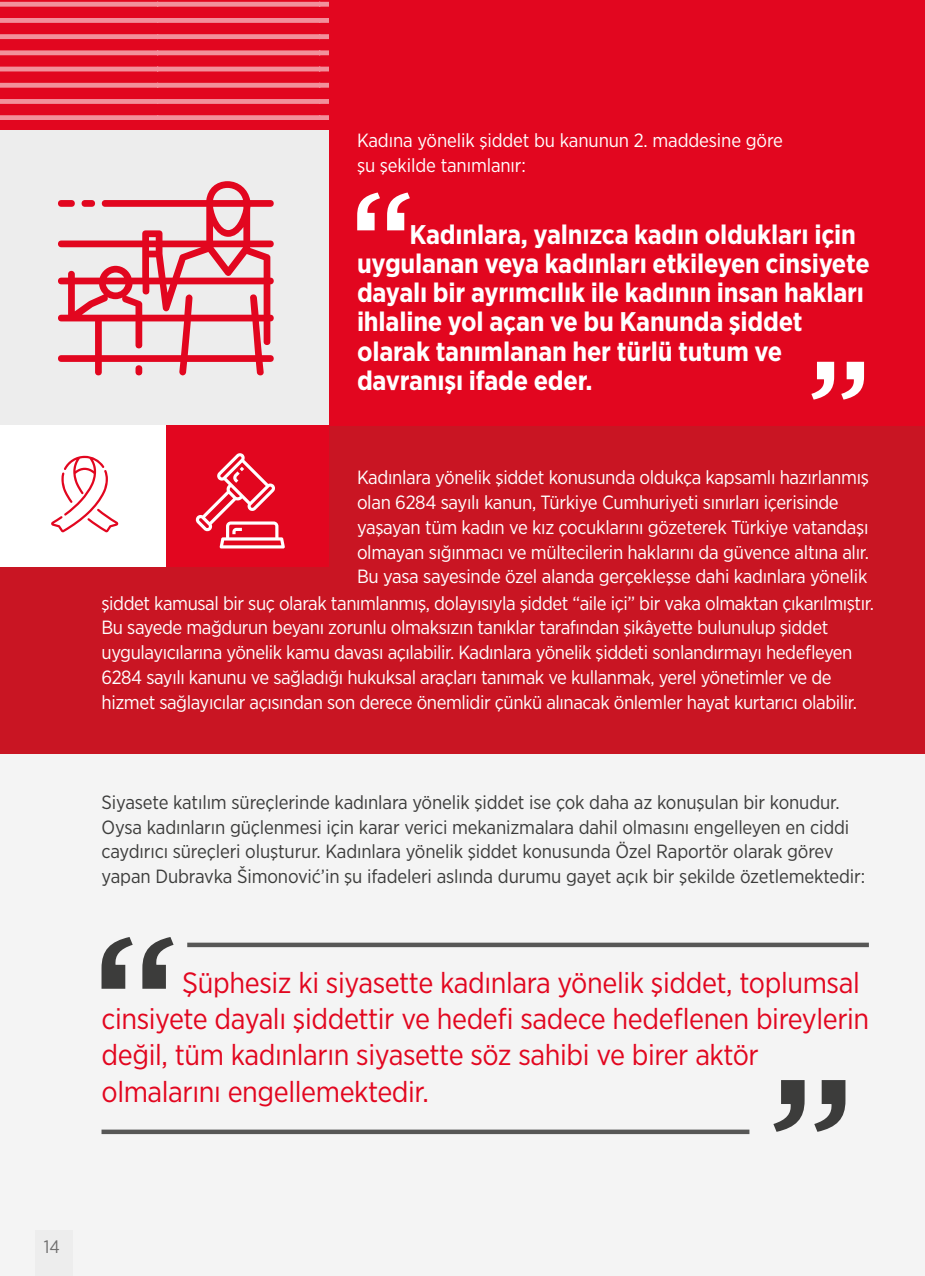
<style>
.page{position:relative;width:925px;height:1276px;background:#fff}
.page>*{position:absolute;margin:0;border:0;box-sizing:border-box;transform-origin:0 0}
.t1{font:29.25px/36px "Gotham Narrow";letter-spacing:-.015em;color:#e2061f}
.t2{font:700 27px/29.2px "Gotham Narrow";letter-spacing:-.01em;color:#fff}
.t3{font:19.12px/24.8px "Gotham Narrow";letter-spacing:-.025em;color:#fff}
.t4{font:19.12px/24.8px "Gotham Narrow";letter-spacing:-.01em;color:#3c3c3b}
.t5{font:18px "Gotham Narrow";color:#706f6f}
</style>
<div class="page">
<div style="left:0;top:556px;width:925px;height:720px;background:#f4f4f4"></div>
<div style="left:328px;top:408px;width:597px;height:345px;background:#c91523"></div>
<div style="left:0;top:0;width:925px;height:426px;background:#e2061f"></div>
<div style="left:0;top:131px;width:328px;height:295px;background:#ededed"></div>
<svg style="left:102px;top:937px;width:72px;height:51px"></svg>
<svg style="left:773px;top:1080px;width:72px;height:51px"></svg>
<svg style="left:357px;top:192px;width:53px;height:38px"></svg>
<svg style="left:811px;top:362px;width:53px;height:38px"></svg>
<div style="left:102px;top:1129px;width:647px;height:5px;background:#575756"></div>
<div style="left:187px;top:942px;width:682px;height:5px;background:#575756"></div>
<svg style="left:58px;top:181px;width:216px;height:194px"></svg>
<div style="left:82px;top:200px;width:13px;height:7px;background:#e2061f;border-radius:3px"></div>
<div style="left:58px;top:200px;width:17px;height:7px;background:#e2061f;border-radius:3px"></div>
<div style="left:135px;top:365px;width:7px;height:10px;background:#e2061f;border-radius:3px"></div>
<div style="left:0;top:426px;width:166px;height:147px;background:#fff"></div>
<div style="left:166px;top:426px;width:162px;height:147px;background:#e2061f"></div>
<svg style="left:51px;top:456px;width:67px;height:76px"></svg>
<svg style="left:195px;top:453px;width:90px;height:95px"></svg>
<svg style="left:0;top:1px;width:328px;height:118px"></svg>
<div style="left:0;top:567px;width:341px;height:186px;background:#c91523"></div>
<div style="left:35px;top:1230px;width:38px;height:46px;background:#ededed"></div>
<p class="t3" style="left:357px;top:127px;width:427px">Kadına yönelik şiddet bu kanunun 2. maddesine göre şu şekilde tanımlanır:</p>
<h2 class="t2" style="left:357px;top:219px;width:514px;text-indent:52px">Kadınlara, yalnızca kadın oldukları için uygulanan veya kadınları etkileyen cinsiyete dayalı bir ayrımcılık ile kadının insan hakları ihlaline yol açan ve bu Kanunda şiddet olarak tanımlanan her türlü tutum ve davranışı ifade eder.</h2>
<p class="t3" style="left:357px;top:465px;width:513px">Kadınlara yönelik şiddet konusunda oldukça kapsamlı hazırlanmış</p>
<p class="t3" style="left:357px;top:489px;width:483px">olan 6284 sayılı kanun, Türkiye Cumhuriyeti sınırları içerisinde</p>
<p class="t3" style="left:357px;top:514px;width:513px">yaşayan tüm kadın ve kız çocuklarını gözeterek Türkiye vatandaşı</p>
<p class="t3" style="left:357px;top:539px;width:514px">olmayan sığınmacı ve mültecilerin haklarını da güvence altına alır.</p>
<p class="t3" style="left:357px;top:564px;width:512px">Bu yasa sayesinde özel alanda gerçekleşse dahi kadınlara yönelik</p>
<p class="t3" style="left:102px;top:590px;width:774px">şiddet kamusal bir suç olarak tanımlanmış, dolayısıyla şiddet “aile içi” bir vaka olmaktan çıkarılmıştır.</p>
<p class="t3" style="left:102px;top:615px;width:728px">Bu sayede mağdurun beyanı zorunlu olmaksızın tanıklar tarafından şikâyette bulunulup şiddet</p>
<p class="t3" style="left:102px;top:639px;width:752px">uygulayıcılarına yönelik kamu davası açılabilir. Kadınlara yönelik şiddeti sonlandırmayı hedefleyen</p>
<p class="t3" style="left:102px;top:664px;width:731px">6284 sayılı kanunu ve sağladığı hukuksal araçları tanımak ve kullanmak, yerel yönetimler ve de</p>
<p class="t3" style="left:102px;top:689px;width:757px">hizmet sağlayıcılar açısından son derece önemlidir çünkü alınacak önlemler hayat kurtarıcı olabilir.</p>
<p class="t4" style="left:102px;top:789px;width:765px">Siyasete katılım süreçlerinde kadınlara yönelik şiddet ise çok daha az konuşulan bir konudur.<br>Oysa kadınların güçlenmesi için karar verici mekanizmalara dahil olmasını engelleyen en ciddi caydırıcı süreçleri oluşturur. Kadınlara yönelik şiddet konusunda Özel Raportör olarak görev yapan Dubravka Šimonović’in şu ifadeleri aslında durumu gayet açık bir şekilde özetlemektedir:</p>
<h1 class="t1" style="left:102px;top:964px;width:769px;text-indent:81px">Şüphesiz ki siyasette kadınlara yönelik şiddet, toplumsal cinsiyete dayalı şiddettir ve hedefi sadece hedeflenen bireylerin değil, tüm kadınların siyasette söz sahibi ve birer aktör olmalarını engellemektedir.</h1>
<p class="t5" style="left:44px;top:1235px;width:18px">14</p>
</div>
